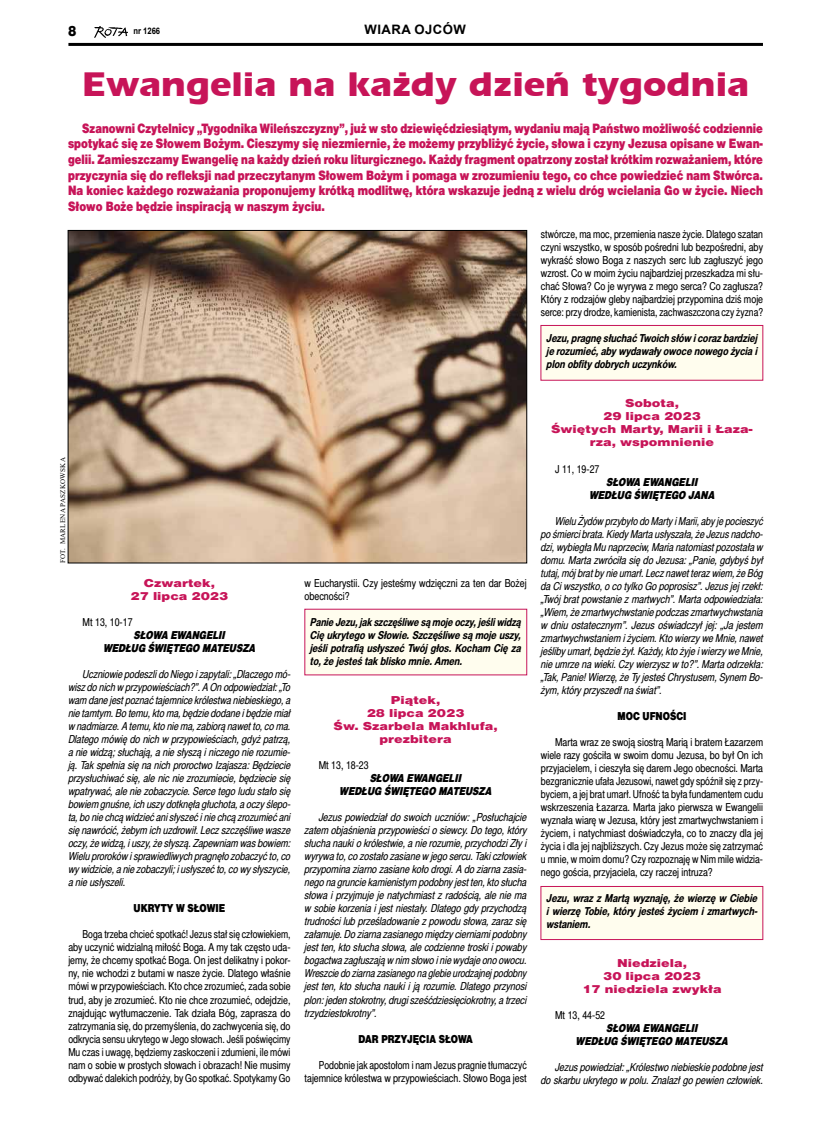
<style>
.page{position:relative;width:814px;height:1126px;background:#fff}
.page>*{position:absolute;margin:0;border:0;box-sizing:border-box;transform-origin:0 0}
.t1{font:700 36px "Erie";color:#c71458}
.t2{font:14px "Switzer EFN Black";color:#000;scale:.85 1}
.t3{font:13px/15.6px "Switzer Cnd EFN Black";color:#c71458;text-align:justify}
.t4{font:700 13px "Arial";letter-spacing:.035em;color:#000}
.t5{font:italic 11px/13px "Switzer Cnd EFN";color:#000;text-align:justify}
.t6{font:11px/13px "Switzer Cnd EFN";color:#000;text-align:justify}
.t7{font:11px/13px "Switzer Cnd EFN";color:#000;text-align:justify;scale:.96 1}
.t8{font:italic 700 11px/13px "Switzer Cnd EFN";color:#000;text-align:justify}
.t9{font:11px/13px "Switzer Ext EFN Black";color:#c71458;text-align:center}
.t10{font:italic 11px/13px "Switzer Cnd EFN Black";color:#000;text-align:center}
.t11{font:11px "Switzer Cnd EFN Black";color:#000}
.t12{font:700 9px "Arial";color:#000;scale:.85 1}
.t13{font:7px "Times New Roman";letter-spacing:.035em;color:#000}
</style>
<div class="page">
<img style="left:94px;top:26px;width:34px;height:11px">
<hr style="left:68px;top:43px;width:695px;height:3px;background:#000">
<div style="left:540px;top:325px;width:223px;height:55px;background:#fffdee;border:1px solid #c71458"></div>
<div style="left:305px;top:609px;width:222px;height:66px;background:#fffdee"></div>
<div style="left:540px;top:886px;width:223px;height:53px;background:#fffdee;border:1px solid #c71458"></div>
<img style="left:70px;top:232px;width:455px;height:329px">
<div style="left:68px;top:230px;width:459px;height:333px;border:1px solid #000"></div>
<p class="t2" style="left:68px;top:22px;width:11px">8</p>
<p class="t12" style="left:133px;top:25px;width:33px">NR 1266</p>
<p class="t4" style="left:364px;top:20px;width:103px">WIARA OJCÓW</p>
<h1 class="t1" style="left:82px;top:65px;width:668px">Ewangelia na każdy dzień tygodnia</h1>
<p class="t3" style="left:68px;top:121px;width:696px;text-indent:14px">Szanowni Czytelnicy „Tygodnika Wileńszczyzny”, już w sto dziewięćdziesiątym, wydaniu mają Państwo możliwość codziennie spotykać się ze Słowem Bożym. Cieszymy się niezmiernie, że możemy przybliżyć życie, słowa i czyny Jezusa opisane w Ewan&shy;gelii. Zamieszczamy Ewangelię na każdy dzień roku liturgicznego. Każdy fragment opatrzony został krótkim rozważaniem, które przyczynia się do refleksji nad przeczytanym Słowem Bożym i pomaga w zrozumieniu tego, co chce powiedzieć nam Stwórca.<br>Na koniec każdego rozważania proponujemy krótką modlitwę, która wskazuje jedną z wielu dróg wcielania Go w życie. Niech Słowo Boże będzie inspiracją w naszym życiu.</p>
<p class="t13" style="left:58px;top:563px;width:107px;rotate:-90deg">Fot. marlena Pas zkowska</p>
<p class="t9" style="left:130px;top:577px;width:99px">Czwartek,<br>27 lipca 2023</p>
<p class="t6" style="left:83px;top:616px;width:51px">Mt 13, 10-17</p>
<p class="t10" style="left:103px;top:629px;width:154px">SŁOWA EWANGELII<br>WEDŁUG ŚWIĘTEGO MATEUSZA</p>
<p class="t5" style="left:68px;top:668px;width:224px;text-indent:14px">Uczniowie podeszli do Niego i zapytali: „Dlaczego mó&shy;wisz do nich w przypowieściach?”. A On odpowiedział: „To wam dane jest poznać tajemnice królestwa niebieskiego, a nie tamtym. Bo temu, kto ma, będzie dodane i będzie miał w nadmiarze. A temu, kto nie ma, zabiorą nawet to, co ma.<br>Dlatego mówię do nich w przypowieściach, gdyż patrzą, a nie widzą; słuchają, a nie słyszą i niczego nie rozumie&shy;ją. Tak spełnia się na nich proroctwo Izajasza: Będziecie przysłuchiwać się, ale nic nie zrozumiecie, będziecie się wpatrywać, ale nie zobaczycie. Serce tego ludu stało się bowiem gnuśne, ich uszy dotknęła głuchota, a oczy ślepo&shy;ta, bo nie chcą widzieć ani słyszeć i nie chcą zrozumieć ani się nawrócić, żebym ich uzdrowił. Lecz szczęśliwe wasze oczy, że widzą, i uszy, że słyszą. Zapewniam was bowiem:<br>Wielu proroków i sprawiedliwych pragnęło zobaczyć to, co wy widzicie, a nie zobaczyli; i usłyszeć to, co wy słyszycie, a nie usłyszeli.</p>
<p class="t11" style="left:134px;top:901px;width:93px">Ukryty w Słowie</p>
<p class="t7" style="left:68px;top:928px;width:233px;text-indent:14px">Boga trzeba chcieć spotkać! Jezus stał się człowiekiem, aby uczynić widzialną miłość Boga. A my tak często uda&shy;jemy, że chcemy spotkać Boga. On jest delikatny i pokor&shy;ny, nie wchodzi z butami w nasze życie. Dlatego właśnie mówi w przypowieściach. Kto chce zrozumieć, zada sobie trud, aby je zrozumieć. Kto nie chce zrozumieć, odejdzie, znajdując wytłumaczenie. Tak działa Bóg, zaprasza do zatrzymania się, do przemyślenia, do zachwycenia się, do odkrycia sensu ukrytego w Jego słowach. Jeśli poświęcimy Mu czas i uwagę, będziemy zaskoczeni i zdumieni, ile mówi nam o sobie w prostych słowach i obrazach! Nie musimy odbywać dalekich podróży, by Go spotkać. Spotykamy Go</p>
<p class="t6" style="left:304px;top:577px;width:224px">w Eucharystii. Czy jesteśmy wdzięczni za ten dar Bożej obecności?</p>
<p class="t8" style="left:310px;top:616px;width:212px">Panie Jezu, jak szczęśliwe są moje oczy, jeśli widzą Cię ukrytego w Słowie. Szczęśliwe są moje uszy, jeśli potrafią usłyszeć Twój głos. Kocham Cię za to, że jesteś tak blisko mnie. Amen.</p>
<p class="t9" style="left:333px;top:694px;width:165px">Piątek,<br>28 lipca 2023<br>Św. Szarbela Makhlufa, prezbitera</p>
<p class="t6" style="left:319px;top:759px;width:51px">Mt 13, 18-23</p>
<p class="t10" style="left:339px;top:772px;width:154px">SŁOWA EWANGELII<br>WEDŁUG ŚWIĘTEGO MATEUSZA</p>
<p class="t5" style="left:304px;top:811px;width:224px;text-indent:14px">Jezus powiedział do swoich uczniów: „Posłuchajcie zatem objaśnienia przypowieści o siewcy. Do tego, który słucha nauki o królestwie, a nie rozumie, przychodzi Zły i wyrywa to, co zostało zasiane w jego sercu. Taki człowiek przypomina ziarno zasiane koło drogi. A do ziarna zasia&shy;nego na gruncie kamienistym podobny jest ten, kto słucha słowa i przyjmuje je natychmiast z radością, ale nie ma w sobie korzenia i jest niestały. Dlatego gdy przychodzą trudności lub prześladowanie z powodu słowa, zaraz się załamuje. Do ziarna zasianego między cierniami podobny jest ten, kto słucha słowa, ale codzienne troski i powaby bogactwa zagłuszają w nim słowo i nie wydaje ono owocu.<br>Wreszcie do ziarna zasianego na glebie urodzajnej podobny jest ten, kto słucha nauki i ją rozumie. Dlatego przynosi plon: jeden stokrotny, drugi sześćdziesięciokrotny, a trzeci trzydziestokrotny”.</p>
<p class="t11" style="left:358px;top:1031px;width:116px">Dar przyjęcia Słowa</p>
<p class="t6" style="left:304px;top:1058px;width:224px;text-align:right">Podobnie jak apostołom i nam Jezus pragnie tłumaczyć tajemnice królestwa w przypowieściach. Słowo Boga jest</p>
<p class="t6" style="left:541px;top:228px;width:224px">stwórcze, ma moc, przemienia nasze życie. Dlatego szatan czyni wszystko, w sposób pośredni lub bezpośredni, aby wykraść słowo Boga z naszych serc lub zagłuszyć jego wzrost. Co w moim życiu najbardziej przeszkadza mi słu&shy;chać Słowa? Co je wyrywa z mego serca? Co zagłusza?<br>Który z rodzajów gleby najbardziej przypomina dziś moje serce: przy drodze, kamienista, zachwaszczona czy żyzna?</p>
<p class="t8" style="left:546px;top:332px;width:214px;text-align:left">Jezu, pragnę słuchać Twoich słów i coraz bardziej je rozumieć, aby wydawały owoce nowego życia i plon obfity dobrych uczynków.</p>
<p class="t9" style="left:551px;top:397px;width:203px">Sobota,<br>29 lipca 2023<br>Świętych Marty, Marii i Łaza&shy;rza, wspomnienie</p>
<p class="t6" style="left:555px;top:462px;width:46px">J 11, 19-27</p>
<p class="t10" style="left:589px;top:475px;width:127px">SŁOWA EWANGELII<br>WEDŁUG ŚWIĘTEGO JANA</p>
<p class="t5" style="left:541px;top:514px;width:224px;text-indent:14px">Wielu Żydów przybyło do Marty i Marii, aby je pocieszyć po śmierci brata. Kiedy Marta usłyszała, że Jezus nadcho&shy;dzi, wybiegła Mu naprzeciw, Maria natomiast pozostała w domu. Marta zwróciła się do Jezusa: „Panie, gdybyś był tutaj, mój brat by nie umarł. Lecz nawet teraz wiem, że Bóg da Ci wszystko, o co tylko Go poprosisz”. Jezus jej rzekł: „Twój brat powstanie z martwych”. Marta odpowiedziała: „Wiem, że zmartwychwstanie podczas zmartwychwstania w dniu ostatecznym”. Jezus oświadczył jej: „Ja jestem zmartwychwstaniem i życiem. Kto wierzy we Mnie, nawet jeśliby umarł, będzie żył. Każdy, kto żyje i wierzy we Mnie, nie umrze na wieki. Czy wierzysz w to?”. Marta odrzekła: „Tak, Panie! Wierzę, że Ty jesteś Chrystusem, Synem Bo&shy;żym, który przyszedł na świat”.</p>
<p class="t11" style="left:617px;top:709px;width:70px">Moc ufności</p>
<p class="t6" style="left:541px;top:735px;width:224px;text-indent:14px">Marta wraz ze swoją siostrą Marią i bratem Łazarzem wiele razy gościła w swoim domu Jezusa, bo był On ich przyjacielem, i cieszyła się darem Jego obecności. Marta bezgranicznie ufała Jezusowi, nawet gdy spóźnił się z przy&shy;byciem, a jej brat umarł. Ufność ta była fundamentem cudu wskrzeszenia Łazarza. Marta jako pierwsza w Ewangelii wyznała wiarę w Jezusa, który jest zmartwychwstaniem i życiem, i natychmiast doświadczyła, co to znaczy dla jej życia i dla jej najbliższych. Czy Jezus może się zatrzymać u mnie, w moim domu? Czy rozpoznaję w Nim mile widzia&shy;nego gościa, przyjaciela, czy raczej intruza?</p>
<p class="t8" style="left:546px;top:891px;width:212px">Jezu, wraz z Martą wyznaję, że wierzę w Ciebie i wierzę Tobie, który jesteś życiem i zmartwych&shy;wstaniem.</p>
<p class="t9" style="left:582px;top:956px;width:141px">Niedziela,<br>30 lipca 2023<br>17 niedziela zwykła</p>
<p class="t6" style="left:555px;top:1008px;width:51px">Mt 13, 44-52</p>
<p class="t10" style="left:576px;top:1021px;width:154px">SŁOWA EWANGELII<br>WEDŁUG ŚWIĘTEGO MATEUSZA</p>
<p class="t5" style="left:541px;top:1060px;width:224px;text-align:right">Jezus powiedział: „Królestwo niebieskie podobne jest<br>do skarbu ukrytego w polu. Znalazł go pewien człowiek.</p>
</div>
